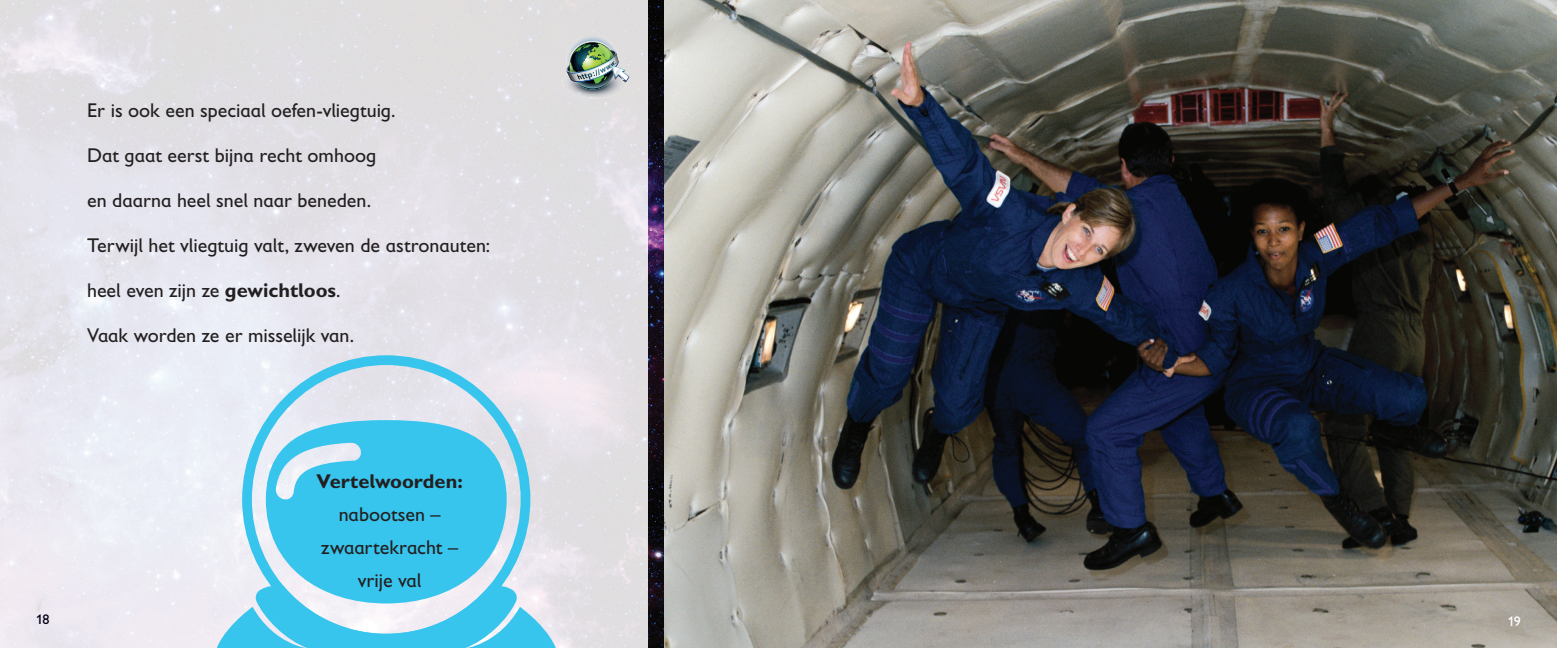
<style>
.page{position:relative;width:1557px;height:648px;background:#fff}
.page>*{position:absolute;margin:0;border:0;box-sizing:border-box;transform-origin:0 0}
.t1{font:20px/33px "Gill Sans Infant Std";color:#231f20;text-align:center}
.t2{font:700 20px "Gill Sans Infant Std";color:#231f20}
.t3{font:14px "Gill Sans Infant Std";color:#010116}
.t4{font:14px "Gill Sans Infant Std";color:#fff}
.s1{font-weight:700}
</style>
<div class="page">
<img style="left:663px;top:0;width:894px;height:648px">
<img style="left:648px;top:0;width:15px;height:648px">
<img style="left:568px;top:41px;width:49px;height:1px">
<img style="left:562px;top:72px;width:66px;height:26px">
<img style="left:569px;top:88px;width:47px;height:2px">
<img style="left:566px;top:42px;width:63px;height:46px">
<svg style="left:214px;top:585px;width:344px;height:63px;background:#9dd9ef"></svg>
<svg style="left:242px;top:355px;width:288px;height:289px;background:#80d3ee"></svg>
<p class="t1" style="left:87px;top:94px;width:310px">Er is ook een speciaal oefen-vliegtuig.</p>
<p class="t1" style="left:87px;top:139px;width:291px">Dat gaat eerst bijna recht omhoog</p>
<p class="t1" style="left:87px;top:184px;width:285px">en daarna heel snel naar beneden.</p>
<p class="t1" style="left:87px;top:229px;width:405px">Terwijl het vliegtuig valt, zweven de astronauten:</p>
<p class="t1" style="left:87px;top:274px;width:255px">heel even zijn ze <span class="s1">gewichtloos</span>.</p>
<p class="t1" style="left:87px;top:319px;width:268px">Vaak worden ze er misselijk van.</p>
<p class="t2" style="left:317px;top:470px;width:148px">Vertelwoorden:</p>
<p class="t1" style="left:321px;top:498px;width:139px">nabootsen – zwaartekracht – vrije val</p>
<p class="t3" style="left:36px;top:611px;width:15px">18</p>
<p class="t4" style="left:1508px;top:613px;width:15px">19</p>
</div>
